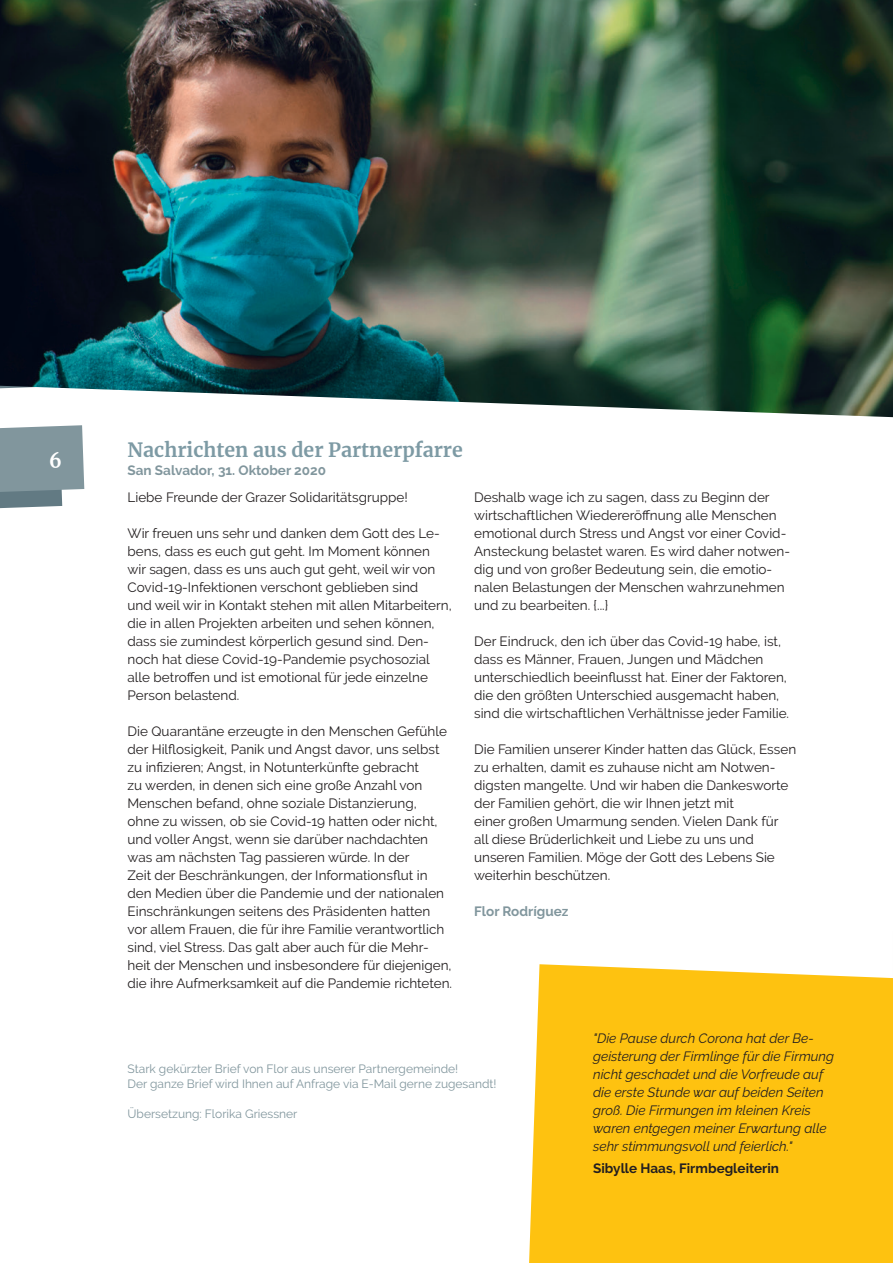
<style>
.page{position:relative;width:893px;height:1263px;background:#fff}
.page>*{position:absolute;margin:0;border:0;box-sizing:border-box;transform-origin:0 0}
.t1{font:700 19.5px "Merriweather";color:#7d9aa4}
.t2{font:13.5px/18px "Raleway";color:#231f20}
.t3{font:italic 13.5px/18px "Raleway";color:#231f20}
.t4{font:700 13.5px "Raleway";color:#81969d}
.t5{font:700 13.5px "Raleway";color:#231f20}
.t6{font:12px/15px "Raleway";color:#81969d}
</style>
<div class="page">
<div style="left:529px;top:964px;width:363px;height:299px;background:#fec210"></div>
<svg style="left:892px;top:978px;width:1px;height:285px"></svg>
<img style="left:0;top:0;width:893px;height:417px">
<svg style="left:0;top:425px;width:84px;height:83px;background:#889ba2"></svg>
<h1 class="t1" style="left:128px;top:437px;width:337px">Nachrichten aus der Partnerpfarre</h1>
<p class="t4" style="left:128px;top:463px;width:200px">San Salvador, 31. Oktober 2020</p>
<p class="t2" style="left:128px;top:488px;width:282px">Liebe Freunde der Grazer Solidaritätsgruppe!</p>
<p class="t2" style="left:128px;top:524px;width:326px">Wir freuen uns sehr und danken dem Gott des Le&shy;bens, dass es euch gut geht. Im Moment können wir sagen, dass es uns auch gut geht, weil wir von Covid-19-Infektionen verschont geblieben sind<br>und weil wir in Kontakt stehen mit allen Mitarbeitern, die in allen Projekten arbeiten und sehen können, dass sie zumindest körperlich gesund sind. Den&shy;noch hat diese Covid-19-Pandemie psychosozial alle betroffen und ist emotional für jede einzelne Person belastend.</p>
<p class="t2" style="left:128px;top:722px;width:326px">Die Quarantäne erzeugte in den Menschen Gefühle der Hilflosigkeit, Panik und Angst davor, uns selbst zu infizieren; Angst, in Notunterkünfte gebracht<br>zu werden, in denen sich eine große Anzahl von Menschen befand, ohne soziale Distanzierung,<br>ohne zu wissen, ob sie Covid-19 hatten oder nicht, und voller Angst, wenn sie darüber nachdachten was am nächsten Tag passieren würde. In der<br>Zeit der Beschränkungen, der Informationsflut in den Medien über die Pandemie und der nationalen Einschränkungen seitens des Präsidenten hatten vor allem Frauen, die für ihre Familie verantwortlich sind, viel Stress. Das galt aber auch für die Mehr&shy;heit der Menschen und insbesondere für diejenigen, die ihre Aufmerksamkeit auf die Pandemie richteten.</p>
<p class="t2" style="left:474px;top:488px;width:317px">Deshalb wage ich zu sagen, dass zu Beginn der wirtschaftlichen Wiedereröffnung alle Menschen emotional durch Stress und Angst vor einer Covid-Ansteckung belastet waren. Es wird daher notwen&shy;dig und von großer Bedeutung sein, die emotio&shy;nalen Belastungen der Menschen wahrzunehmen und zu bearbeiten. {...}</p>
<p class="t2" style="left:474px;top:632px;width:317px">Der Eindruck, den ich über das Covid-19 habe, ist, dass es Männer, Frauen, Jungen und Mädchen unterschiedlich beeinflusst hat. Einer der Faktoren, die den größten Unterschied ausgemacht haben, sind die wirtschaftlichen Verhältnisse jeder Familie.</p>
<p class="t2" style="left:474px;top:740px;width:324px">Die Familien unserer Kinder hatten das Glück, Essen zu erhalten, damit es zuhause nicht am Notwen&shy;digsten mangelte. Und wir haben die Dankesworte der Familien gehört, die wir Ihnen jetzt mit<br>einer großen Umarmung senden. Vielen Dank für all diese Brüderlichkeit und Liebe zu uns und unseren Familien. Möge der Gott des Lebens Sie weiterhin beschützen.</p>
<p class="t4" style="left:474px;top:903px;width:96px">Flor Rodríguez</p>
<p class="t6" style="left:128px;top:1062px;width:370px">Stark gekürzter Brief von Flor aus unserer Partnergemeinde!<br>Der ganze Brief wird Ihnen auf Anfrage via E-Mail gerne zugesandt!</p>
<p class="t6" style="left:128px;top:1107px;width:171px">Übersetzung: Florika Griessner</p>
<p class="t3" style="left:593px;top:1029px;width:242px">"Die Pause durch Corona hat der Be&shy;geisterung der Firmlinge für die Firmung nicht geschadet und die Vorfreude auf die erste Stunde war auf beiden Seiten groß. Die Firmungen im kleinen Kreis waren entgegen meiner Erwartung alle sehr stimmungsvoll und feierlich."</p>
<p class="t5" style="left:593px;top:1161px;width:187px">Sibylle Haas, Firmbegleiterin</p>
</div>
